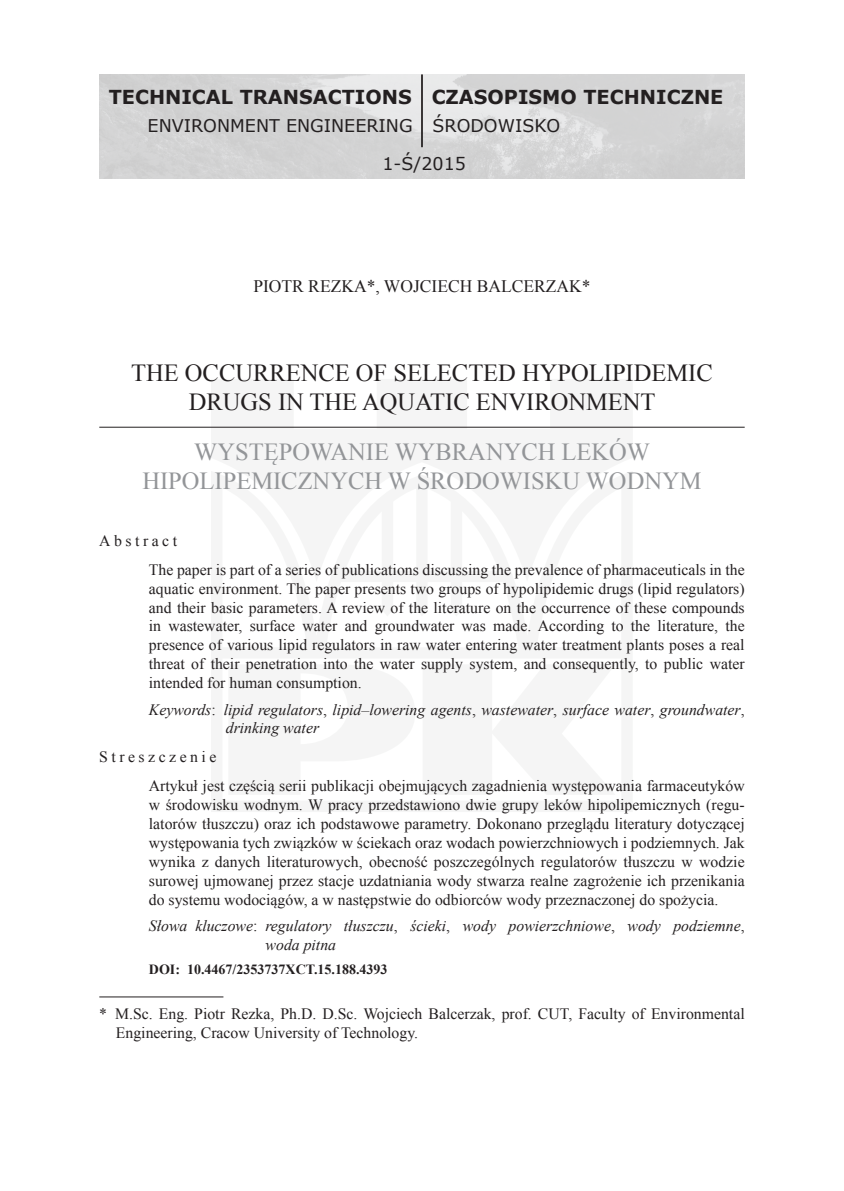
<style>
.page{position:relative;width:844px;height:1191px;background:#fff}
.page>*{position:absolute;margin:0;border:0;box-sizing:border-box;transform-origin:0 0}
.Tytuł_angielski{font:24.5px/29.4px "Times New Roman";color:#231f20;text-align:center}
.Tytuł_polski{font:24.5px/29.4px "Times New Roman";color:#939598;text-align:center}
.t1{font:700 19.25px "Verdana";color:#231f20}
.t2{font:17.5px/37.3px "Verdana";color:#231f20}
.Nazwisko_autora{font:17.5px "Times New Roman";color:#231f20}
.Test_streszczenia_po{font:15.75px/18.9px "Times New Roman";color:#231f20;text-align:justify}
.Test_-_abstract{font:15.75px/18.9px "Times New Roman";color:#231f20;text-align:justify}
.Przypis_angielski{font:15.75px/18.9px "Times New Roman";color:#231f20}
.Keywords{font:italic 15.75px/18.9px "Times New Roman";color:#231f20}
.Słowa_kluczowe{font:italic 15.75px/18.9px "Times New Roman";color:#231f20}
.streszczenie{font:15.75px "Times New Roman";letter-spacing:.22em;color:#231f20}
.Abstract{font:15.75px "Times New Roman";letter-spacing:.22em;color:#231f20}
.DOI{font:700 14px "Times New Roman";color:#231f20}
.s1{font-style:normal}
</style>
<div class="page">
<hr style="left:99px;top:996px;width:124px;height:1px;background:#231f20">
<hr style="left:99px;top:427px;width:645px;height:1px;background:#231f20">
<img style="left:99px;top:74px;width:645px;height:105px">
<hr style="left:421px;top:74px;width:2px;height:73px;background:#231f20">
<p class="t1" style="left:109px;top:83px;width:304px">TECHNICAL TRANSACTIONS</p>
<p class="t2" style="left:382px;top:107px;width:85px;text-indent:-235px">ENVIRONMENT ENGINEERING<br>1-Ś/2015</p>
<p class="t1" style="left:431px;top:83px;width:293px">CZASOPISMO TECHNICZNE</p>
<p class="t2" style="left:432px;top:107px;width:129px">ŚRODOWISKO</p>
<p class="Nazwisko_autora" style="left:253px;top:274px;width:339px">PIOTR REZKA*, WOJCIECH BALCERZAK*</p>
<p class="Tytuł_angielski" style="left:131px;top:358px;width:583px">THE OCCURRENCE OF SELECTED HYPOLIPIDEMIC<br>DRUGS IN THE AQUATIC ENVIRONMENT</p>
<p class="Tytuł_polski" style="left:142px;top:436px;width:560px">WYSTĘPOWANIE WYBRANYCH LEKÓW<br>HIPOLIPEMICZNYCH W ŚRODOWISKU WODNYM</p>
<p class="Abstract" style="left:99px;top:530px;width:79px">Abstract</p>
<p class="Test_-_abstract" style="left:149px;top:560px;width:597px">The paper is part of a series of publications discussing the prevalence of pharmaceuticals in the aquatic environment. The paper presents two groups of hypolipidemic drugs (lipid regulators) and their basic parameters. A review of the literature on the occurrence of these compounds in wastewater, surface water and groundwater was made. According to the literature, the presence of various lipid regulators in raw water entering water treatment plants poses a real threat of their penetration into the water supply system, and consequently, to public water intended for human consumption.</p>
<p class="Keywords" style="left:226px;top:699px;width:520px;text-indent:-77px">Keywords<span class="s1">:</span> lipid regulators<span class="s1">,</span> lipid–lowering agents<span class="s1">,</span> wastewater<span class="s1">,</span> surface water<span class="s1">,</span> groundwater<span class="s1">, </span>drinking water</p>
<p class="streszczenie" style="left:99px;top:746px;width:119px">Streszczenie</p>
<p class="Test_streszczenia_po" style="left:149px;top:776px;width:597px">Artykuł jest częścią serii publikacji obejmujących zagadnienia występowania farmaceutyków w środowisku wodnym. W pracy przedstawiono dwie grupy leków hipolipemicznych (regu&shy;latorów tłuszczu) oraz ich podstawowe parametry. Dokonano przeglądu literatury dotyczącej występowania tych związków w ściekach oraz wodach powierzchniowych i podziemnych. Jak wynika z danych literaturowych, obecność poszczególnych regulatorów tłuszczu w wodzie surowej ujmowanej przez stacje uzdatniania wody stwarza realne zagrożenie ich przenikania do systemu wodociągów, a w następstwie do odbiorców wody przeznaczonej do spożycia.</p>
<p class="Słowa_kluczowe" style="left:265px;top:915px;width:480px;text-indent:-117px">Słowa kluczowe<span class="s1">:</span> regulatory tłuszczu<span class="s1">,</span> ścieki<span class="s1">,</span> wody powierzchniowe<span class="s1">,</span> wody podziemne<span class="s1">, </span>woda pitna</p>
<p class="DOI" style="left:149px;top:959px;width:240px">DOI: 10.4467/2353737XCT.15.188.4393</p>
<p class="Przypis_angielski" style="left:116px;top:1004px;width:630px;text-indent:-17px">* M.Sc. Eng. Piotr Rezka, Ph.D. D.Sc. Wojciech Balcerzak, prof. CUT, Faculty of Environmental<br>Engineering, Cracow University of Technology.</p>
</div>
